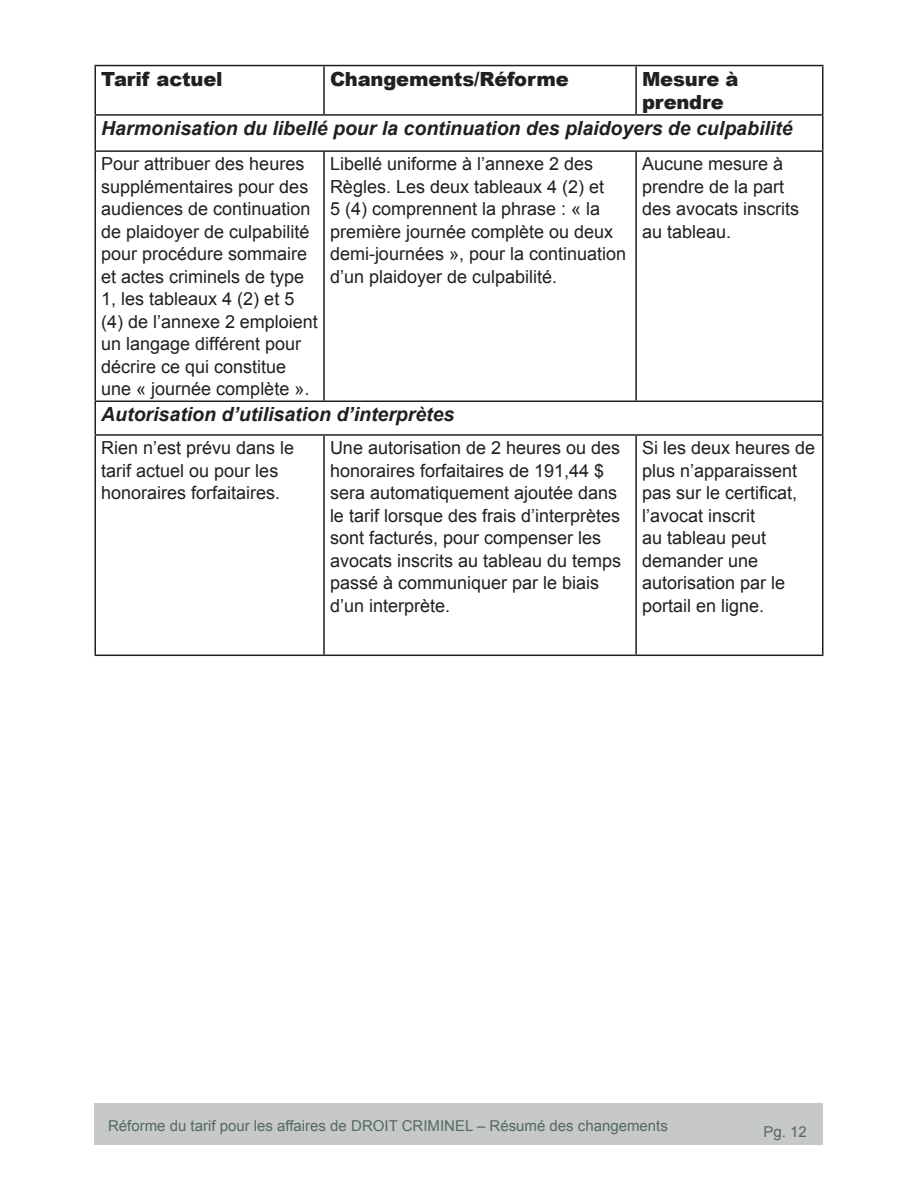
<style>
.page{position:relative;width:918px;height:1188px;background:#fff}
.page>*{position:absolute;margin:0;border:0;box-sizing:border-box;transform-origin:0 0}
.t1{font:italic 700 19.5px "Arial";color:#231f20}
.Table_Header{font:900 19.5px/23.4px "Arial";letter-spacing:-.01em;color:#231f20}
.t2{font:18px/22.5px "Arial";color:#231f20}
.t3{font:15px "Arial";color:#546964}
</style>
<div class="page">
<div style="left:94px;top:1104px;width:730px;height:41px;background:#c6c8c9"></div>
<hr style="left:94px;top:65px;width:230px;height:1px;background:#231f20">
<hr style="left:94px;top:66px;width:2px;height:48px;background:#231f20">
<hr style="left:324px;top:65px;width:312px;height:1px;background:#231f20">
<hr style="left:323px;top:66px;width:2px;height:48px;background:#231f20">
<hr style="left:636px;top:65px;width:187px;height:1px;background:#231f20">
<hr style="left:635px;top:66px;width:2px;height:48px;background:#231f20">
<hr style="left:822px;top:66px;width:2px;height:48px;background:#231f20">
<hr style="left:94px;top:114px;width:230px;height:2px;background:#231f20">
<hr style="left:94px;top:116px;width:2px;height:34px;background:#231f20">
<hr style="left:324px;top:114px;width:312px;height:2px;background:#231f20">
<hr style="left:636px;top:114px;width:187px;height:2px;background:#231f20">
<hr style="left:822px;top:116px;width:2px;height:34px;background:#231f20">
<hr style="left:94px;top:150px;width:230px;height:2px;background:#231f20">
<hr style="left:94px;top:152px;width:2px;height:249px;background:#231f20">
<hr style="left:324px;top:150px;width:312px;height:2px;background:#231f20">
<hr style="left:323px;top:152px;width:2px;height:249px;background:#231f20">
<hr style="left:636px;top:150px;width:187px;height:2px;background:#231f20">
<hr style="left:635px;top:152px;width:2px;height:249px;background:#231f20">
<hr style="left:822px;top:152px;width:2px;height:249px;background:#231f20">
<hr style="left:94px;top:401px;width:230px;height:1px;background:#231f20">
<hr style="left:94px;top:402px;width:2px;height:32px;background:#231f20">
<hr style="left:324px;top:401px;width:312px;height:1px;background:#231f20">
<hr style="left:636px;top:401px;width:187px;height:1px;background:#231f20">
<hr style="left:822px;top:402px;width:2px;height:32px;background:#231f20">
<hr style="left:94px;top:434px;width:230px;height:2px;background:#231f20">
<hr style="left:94px;top:436px;width:2px;height:219px;background:#231f20">
<hr style="left:324px;top:434px;width:312px;height:2px;background:#231f20">
<hr style="left:323px;top:436px;width:2px;height:219px;background:#231f20">
<hr style="left:636px;top:434px;width:187px;height:2px;background:#231f20">
<hr style="left:635px;top:436px;width:2px;height:219px;background:#231f20">
<hr style="left:822px;top:436px;width:2px;height:219px;background:#231f20">
<hr style="left:94px;top:655px;width:230px;height:1px;background:#231f20">
<hr style="left:324px;top:655px;width:312px;height:1px;background:#231f20">
<hr style="left:636px;top:655px;width:187px;height:1px;background:#231f20">
<p class="Table_Header" style="left:101px;top:66px;width:123px">Tarif actuel</p>
<p class="Table_Header" style="left:330px;top:66px;width:240px">Changements/Réforme</p>
<p class="Table_Header" style="left:642px;top:66px;width:98px">Mesure à prendre</p>
<p class="t1" style="left:101px;top:116px;width:693px">Harmonisation du libellé pour la continuation des plaidoyers de culpabilité</p>
<p class="t2" style="left:101px;top:153px;width:218px">Pour attribuer des heures supplémentaires pour des audiences de continuation de plaidoyer de culpabilité pour procédure sommaire et actes criminels de type<br>1, les tableaux 4 (2) et 5 (4) de l’annexe 2 emploient un langage différent pour décrire ce qui constitue une « journée complète ».</p>
<p class="t2" style="left:330px;top:153px;width:298px">Libellé uniforme à l’annexe 2 des Règles. Les deux tableaux 4 (2) et<br>5 (4) comprennent la phrase : « la première journée complète ou deux demi-journées », pour la continuation d’un plaidoyer de culpabilité.</p>
<p class="t2" style="left:642px;top:153px;width:159px">Aucune mesure à prendre de la part des avocats inscrits au tableau.</p>
<p class="t1" style="left:101px;top:402px;width:355px">Autorisation d’utilisation d’interprètes</p>
<p class="t2" style="left:101px;top:437px;width:195px">Rien n’est prévu dans le tarif actuel ou pour les honoraires forfaitaires.</p>
<p class="t2" style="left:330px;top:437px;width:293px">Une autorisation de 2 heures ou des honoraires forfaitaires de 191,44 $ sera automatiquement ajoutée dans le tarif lorsque des frais d’interprètes sont facturés, pour compenser les avocats inscrits au tableau du temps passé à communiquer par le biais d’un interprète.</p>
<p class="t2" style="left:642px;top:437px;width:175px">Si les deux heures de plus n’apparaissent pas sur le certificat, l’avocat inscrit<br>au tableau peut demander une autorisation par le portail en ligne.</p>
<p class="t3" style="left:108px;top:1116px;width:561px">Réforme du tarif pour les affaires de DROIT CRIMINEL – Résumé des changements</p>
<p class="t3" style="left:763px;top:1122px;width:45px">Pg. 12</p>
</div>
